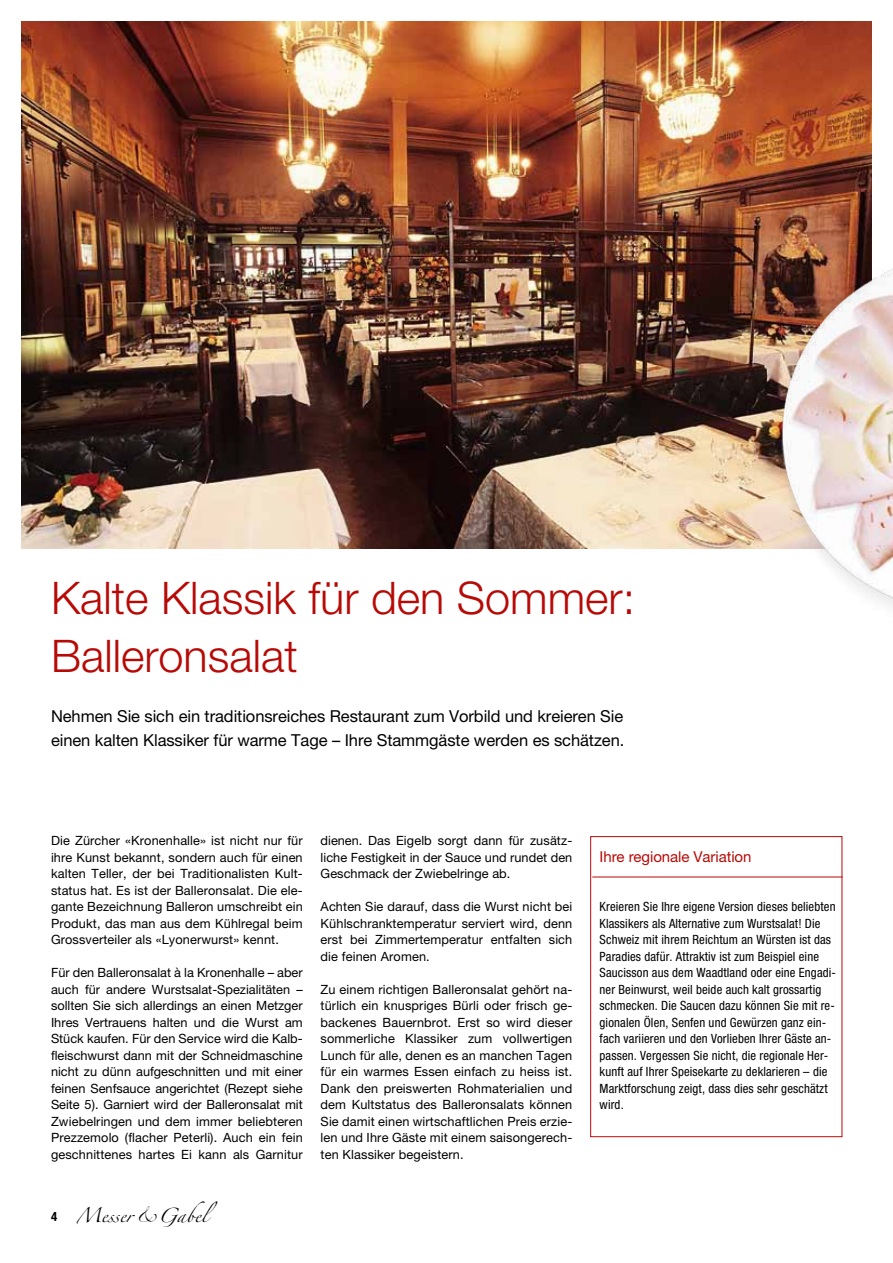
<style>
.page{position:relative;width:893px;height:1263px;background:#fff}
.page>*{position:absolute;margin:0;border:0;box-sizing:border-box;transform-origin:0 0}
.t1{font:300 45px/57.8px "Helvetica Neue LT Std";color:#b70a06}
.t2{font:16.5px/24.8px "Helvetica Neue LT Std";letter-spacing:-.005em;color:#000}
.t3{font:15px "Helvetica Neue LT Std";letter-spacing:-.005em;color:#b70a06}
.t4{font:13.05px "Proviande";color:#000}
.t5{font:12.75px/16.5px "Helvetica Neue LT Std";letter-spacing:.01em;color:#000;text-align:justify}
.t6{font:condensed 12.75px/16.5px "Helvetica Neue LT Std";letter-spacing:.01em;color:#000}
.t7{font:700 condensed 12.75px "Helvetica Neue LT Std";color:#000}
</style>
<div class="page">
<img style="left:21px;top:21px;width:851px;height:527px">
<div style="left:590px;top:836px;width:252px;height:301px;border:1px solid #b70a06"></div>
<hr style="left:592px;top:876px;width:251px;height:1px;background:#b70a06">
<img style="left:776px;top:209px;width:117px;height:397px">
<h1 class="t1" style="left:51px;top:568px;width:586px">Kalte Klassik für den Sommer:<br>Balleronsalat</h1>
<p class="t2" style="left:51px;top:703px;width:575px">Nehmen Sie sich ein traditionsreiches Restaurant zum Vorbild und kreieren Sie einen kalten Klassiker für warme Tage – Ihre Stammgäste werden es schätzen.</p>
<p class="t5" style="left:51px;top:832px;width:253px">Die Zürcher «Kronenhalle» ist nicht nur für ihre Kunst bekannt, sondern auch für einen kalten Teller, der bei Traditionalisten Kult&shy;status hat. Es ist der Balleronsalat. Die ele&shy;gante Bezeichnung Balleron umschreibt ein Produkt, das man aus dem Kühlregal beim Grossverteiler als «Lyonerwurst» kennt.</p>
<p class="t5" style="left:51px;top:964px;width:253px">Für den Balleronsalat à la Kronenhalle – aber auch für andere Wurstsalat-Spezialitäten – sollten Sie sich allerdings an einen Metzger Ihres Vertrauens halten und die Wurst am Stück kaufen. Für den Service wird die Kalb&shy;fleischwurst dann mit der Schneidmaschine nicht zu dünn aufgeschnitten und mit einer feinen Senfsauce angerichtet (Rezept siehe Seite 5). Garniert wird der Balleronsalat mit Zwiebelringen und dem immer beliebteren Prezzemolo (flacher Peterli). Auch ein fein geschnittenes hartes Ei kann als Garnitur</p>
<p class="t7" style="left:51px;top:1209px;width:8px">4</p>
<p class="t4" style="left:77px;top:1209px;width:142px">Messer&amp;Gabel</p>
<p class="t5" style="left:321px;top:832px;width:253px">dienen. Das Eigelb sorgt dann für zusätz&shy;liche Festigkeit in der Sauce und rundet den Geschmack der Zwiebelringe ab.</p>
<p class="t5" style="left:321px;top:898px;width:253px">Achten Sie darauf, dass die Wurst nicht bei Kühlschranktemperatur serviert wird, denn erst bei Zimmertemperatur entfalten sich die feinen Aromen.</p>
<p class="t5" style="left:321px;top:981px;width:253px">Zu einem richtigen Balleronsalat gehört na&shy;türlich ein knuspriges Bürli oder frisch ge&shy;backenes Bauernbrot. Erst so wird dieser sommerliche Klassiker zum vollwertigen Lunch für alle, denen es an manchen Tagen für ein warmes Essen einfach zu heiss ist.<br>Dank den preiswerten Rohmaterialien und dem Kultstatus des Balleronsalats können Sie damit einen wirtschaftlichen Preis erzie&shy;len und Ihre Gäste mit einem saisongerech&shy;ten Klassiker begeistern.</p>
<p class="t3" style="left:600px;top:848px;width:153px">Ihre regionale Variation</p>
<p class="t6" style="left:600px;top:898px;width:238px">Kreieren Sie Ihre eigene Version dieses beliebten Klassikers als Alternative zum Wurstsalat! Die Schweiz mit ihrem Reichtum an Würsten ist das Paradies dafür. Attraktiv ist zum Beispiel eine Saucisson aus dem Waadtland oder eine Engadi&shy;ner Beinwurst, weil beide auch kalt grossartig schmecken. Die Saucen dazu können Sie mit re&shy;gionalen Ölen, Senfen und Gewürzen ganz ein&shy;fach variieren und den Vorlieben Ihrer Gäste an&shy;passen. Vergessen Sie nicht, die regionale Her&shy;kunft auf Ihrer Speisekarte zu deklarieren – die Marktforschung zeigt, dass dies sehr geschätzt wird.</p>
</div>
